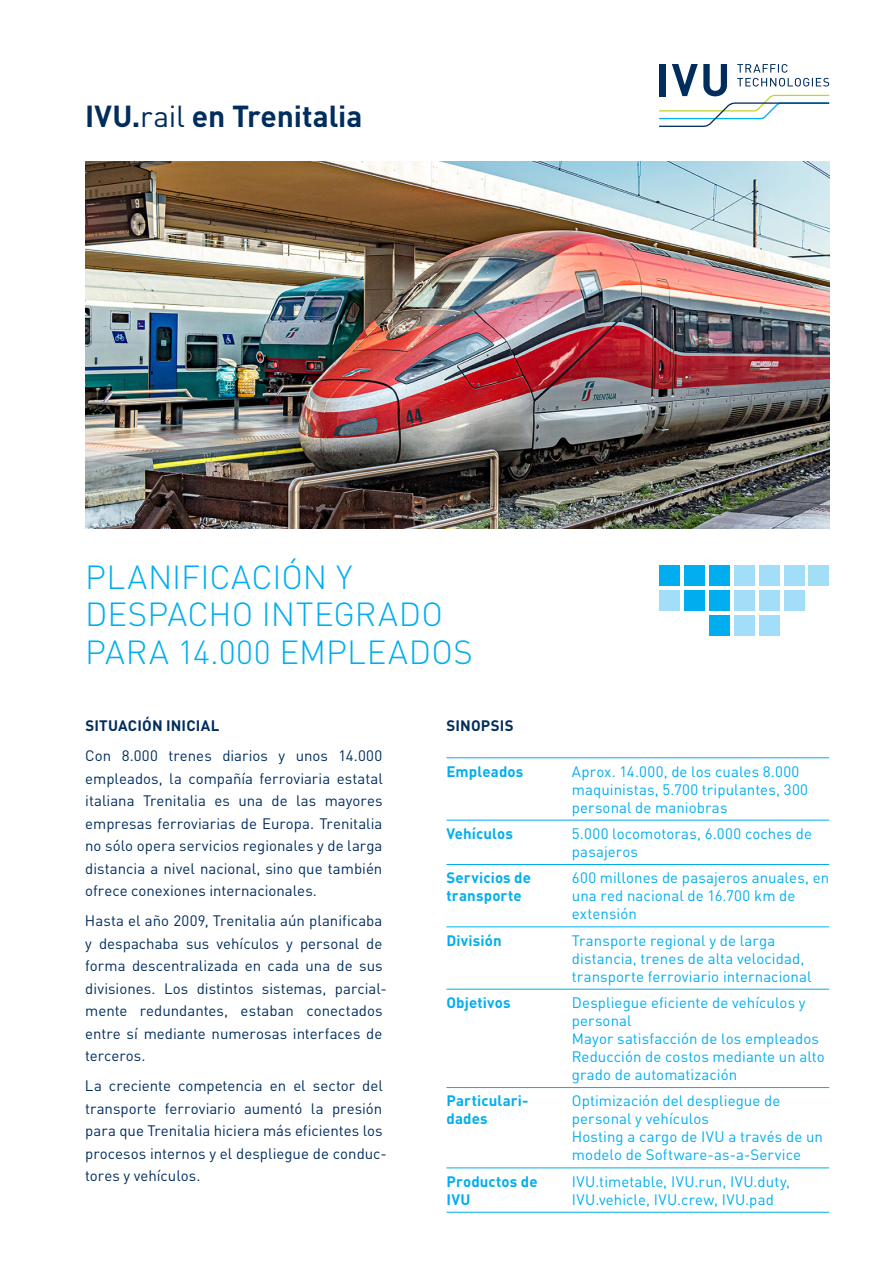
<style>
.page{position:relative;width:893px;height:1263px;background:#fff}
.page>*{position:absolute;margin:0;border:0;box-sizing:border-box;transform-origin:0 0}
.IT_Headline{font:300 33px/37.5px "DIN Pro";letter-spacing:.005em;color:#00aeef}
.IT_Titel{font:700 30px "DIN Pro";letter-spacing:-.005em;color:#002d5e}
.IT_Copy{font:15px/22.5px "DIN Pro";color:#002d5e}
.IT_Tabelle_Text{font:15px/18px "DIN Pro";letter-spacing:.005em;color:#00aeef}
.IT_Tabelle_Headline{font:700 15px/18px "DIN Pro";letter-spacing:.01em;color:#00aeef}
.IT_Subhead{font:700 15px "DIN Pro";letter-spacing:.015em;color:#002d5e}
.DE_Subhead{font:700 15px "DIN Pro";letter-spacing:.01em;color:#002d5e}
.s1{font-weight:400}
</style>
<div class="page">
<img style="left:85px;top:162px;width:744px;height:366px">
<hr style="left:446px;top:757px;width:126px;height:1px;background:#00aeef">
<hr style="left:572px;top:757px;width:257px;height:1px;background:#00aeef">
<hr style="left:446px;top:820px;width:126px;height:1px;background:#00aeef">
<hr style="left:572px;top:820px;width:257px;height:1px;background:#00aeef">
<hr style="left:446px;top:864px;width:126px;height:1px;background:#00aeef">
<hr style="left:572px;top:864px;width:257px;height:1px;background:#00aeef">
<hr style="left:446px;top:926px;width:126px;height:1px;background:#00aeef">
<hr style="left:572px;top:926px;width:257px;height:1px;background:#00aeef">
<hr style="left:446px;top:989px;width:126px;height:1px;background:#00aeef">
<hr style="left:572px;top:989px;width:257px;height:1px;background:#00aeef">
<hr style="left:446px;top:1087px;width:126px;height:1px;background:#00aeef">
<hr style="left:572px;top:1087px;width:257px;height:1px;background:#00aeef">
<hr style="left:446px;top:1167px;width:126px;height:1px;background:#00aeef">
<hr style="left:572px;top:1167px;width:257px;height:1px;background:#00aeef">
<hr style="left:446px;top:1212px;width:126px;height:1px;background:#00aeef">
<hr style="left:572px;top:1212px;width:257px;height:1px;background:#00aeef">
<svg style="left:659px;top:64px;width:170px;height:63px"></svg>
<div style="left:659px;top:64px;width:6px;height:32px;background:#002d5e"></div>
<div style="left:734px;top:615px;width:20px;height:21px;background:#a2def8"></div>
<div style="left:759px;top:615px;width:20px;height:21px;background:#a2def8"></div>
<div style="left:809px;top:566px;width:20px;height:20px;background:#a2def8"></div>
<div style="left:684px;top:566px;width:21px;height:20px;background:#00aeef"></div>
<div style="left:709px;top:615px;width:20px;height:21px;background:#00aeef"></div>
<div style="left:659px;top:591px;width:21px;height:20px;background:#a2def8"></div>
<div style="left:659px;top:566px;width:21px;height:20px;background:#00aeef"></div>
<div style="left:734px;top:566px;width:20px;height:20px;background:#a2def8"></div>
<div style="left:759px;top:566px;width:20px;height:20px;background:#a2def8"></div>
<div style="left:784px;top:566px;width:20px;height:20px;background:#a2def8"></div>
<div style="left:684px;top:591px;width:21px;height:20px;background:#00aeef"></div>
<div style="left:709px;top:566px;width:20px;height:20px;background:#00aeef"></div>
<div style="left:709px;top:591px;width:20px;height:20px;background:#00aeef"></div>
<div style="left:734px;top:591px;width:20px;height:20px;background:#a2def8"></div>
<div style="left:759px;top:591px;width:20px;height:20px;background:#a2def8"></div>
<div style="left:784px;top:591px;width:20px;height:20px;background:#a2def8"></div>
<p class="IT_Titel" style="left:85px;top:91px;width:279px">IVU.<span class="s1">rail</span> en Trenitalia</p>
<p class="IT_Headline" style="left:85px;top:555px;width:389px">PLANIFICACIÓN Y<br>DESPACHO INTEGRADO<br>PARA 14.000 EMPLEADOS</p>
<p class="IT_Subhead" style="left:85px;top:713px;width:136px">SITUACIÓN INICIAL</p>
<p class="IT_Copy" style="left:85px;top:743px;width:299px;text-align:justify">Con 8.000 trenes diarios y unos 14.000 empleados, la compañía ferroviaria estatal italiana Trenitalia es una de las mayores empresas ferroviarias de Europa. Trenitalia no sólo opera servicios regionales y de larga distancia a nivel nacional, sino que también ofrece conexiones internacionales.</p>
<p class="IT_Copy" style="left:85px;top:908px;width:303px">Hasta el año 2009, Trenitalia aún planificaba y despachaba sus vehículos y personal de forma descentralizada en cada una de sus divisiones. Los distintos sistemas, parcial&shy;mente redundantes, estaban conectados entre sí mediante numerosas interfaces de terceros.</p>
<p class="IT_Copy" style="left:85px;top:1073px;width:303px">La creciente competencia en el sector del transporte ferroviario aumentó la presión para que Trenitalia hiciera más eficientes los procesos internos y el despliegue de conduc&shy;tores y vehículos.</p>
<p class="DE_Subhead" style="left:447px;top:713px;width:68px">SINOPSIS</p>
<p class="IT_Tabelle_Headline" style="left:446px;top:760px;width:78px">Empleados</p>
<p class="IT_Tabelle_Text" style="left:572px;top:761px;width:238px">Aprox. 14.000, de los cuales 8.000 maquinistas, 5.700 tripulantes, 300 personal de maniobras</p>
<p class="IT_Tabelle_Headline" style="left:446px;top:823px;width:68px">Vehículos</p>
<p class="IT_Tabelle_Text" style="left:572px;top:823px;width:242px">5.000 locomotoras, 6.000 coches de pasajeros</p>
<p class="IT_Tabelle_Headline" style="left:446px;top:867px;width:86px">Servicios de transporte</p>
<p class="IT_Tabelle_Text" style="left:572px;top:867px;width:259px">600 millones de pasajeros anuales, en una red nacional de 16.700 km de extensión</p>
<p class="IT_Tabelle_Headline" style="left:446px;top:929px;width:57px">División</p>
<p class="IT_Tabelle_Text" style="left:572px;top:930px;width:241px">Transporte regional y de larga distancia, trenes de alta velocidad, transporte ferroviario internacional</p>
<p class="IT_Tabelle_Headline" style="left:446px;top:992px;width:66px">Objetivos</p>
<p class="IT_Tabelle_Text" style="left:572px;top:992px;width:254px">Despliegue eficiente de vehículos y personal<br>Mayor satisfacción de los empleados<br>Reducción de costos mediante un alto grado de automatización</p>
<p class="IT_Tabelle_Headline" style="left:446px;top:1090px;width:84px">Particulari&shy;dades</p>
<p class="IT_Tabelle_Text" style="left:572px;top:1090px;width:210px">Optimización del despliegue de personal y vehículos</p>
<p class="IT_Tabelle_Text" style="left:572px;top:1126px;width:253px">Hosting a cargo de IVU a través de un modelo de Software-as-a-Service</p>
<p class="IT_Tabelle_Headline" style="left:446px;top:1170px;width:93px">Productos de<br>IVU</p>
<p class="IT_Tabelle_Text" style="left:572px;top:1171px;width:220px">IVU.timetable, IVU.run, IVU.duty,<br>IVU.vehicle, IVU.crew, IVU.pad</p>
</div>
